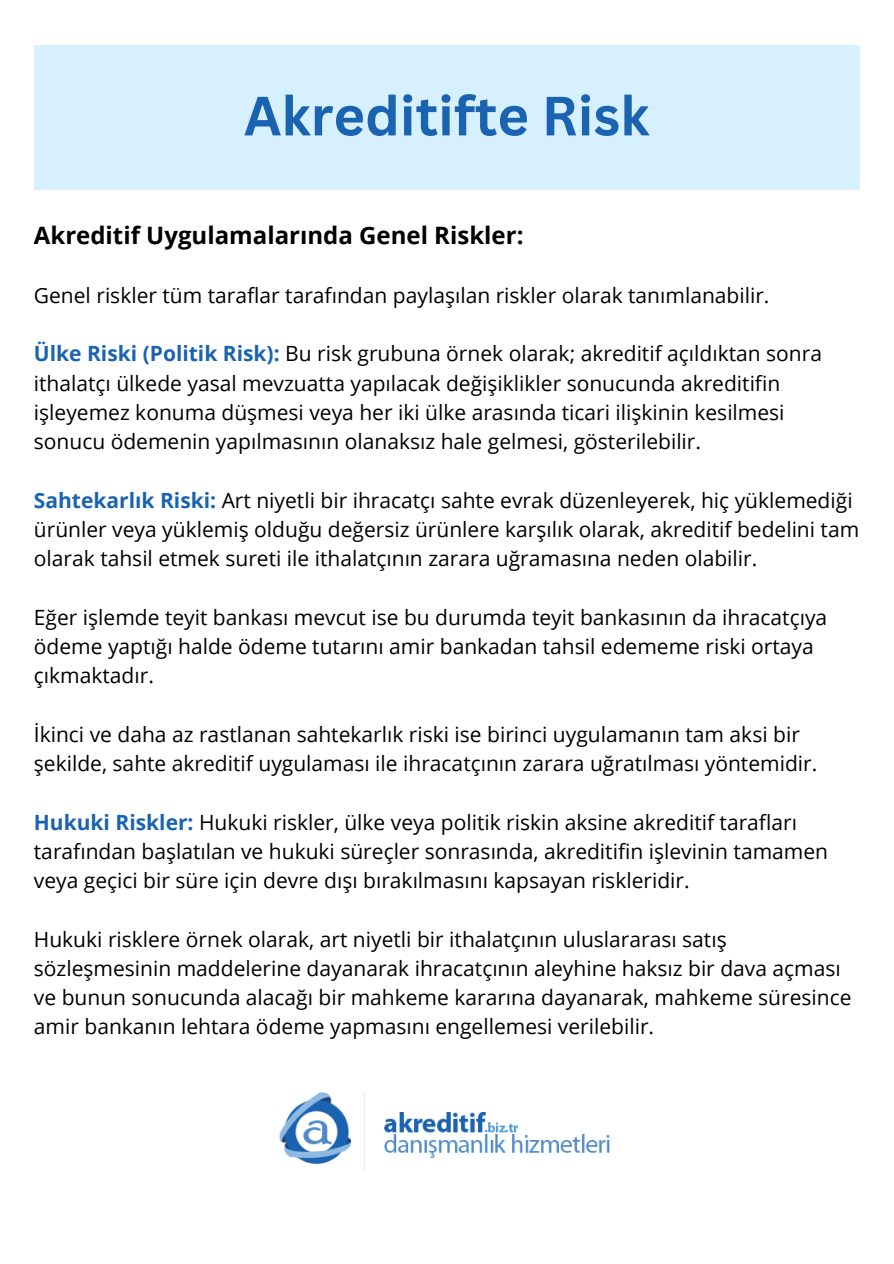
<style>
.page{position:relative;width:894px;height:1264px;background:#fff}
.page>*{position:absolute;margin:0;border:0;box-sizing:border-box;transform-origin:0 0}
.t1{font:700 54px "Canva Sans";color:#1a63b0}
.t2{font:700 24px "Open Sans";color:#000}
.t3{font:21px/29.2px "Open Sans";color:#000}
.s1{font-weight:700;color:#1a63b0}
</style>
<div class="page">
<div style="left:34px;top:45px;width:825px;height:144px;background:#d7f0ff"></div>
<img style="left:279px;top:1091px;width:331px;height:82px">
<p class="t1" style="left:244px;top:78px;width:407px">Akreditifte Risk</p>
<h1 class="t2" style="left:34px;top:219px;width:491px">Akreditif Uygulamalarında Genel Riskler:</h1>
<h2 class="t3" style="left:34px;top:280px;width:737px">Genel riskler tüm taraflar tarafından paylaşılan riskler olarak tanımlanabilir.</h2>
<p class="t3" style="left:34px;top:338px;width:789px"><span class="s1">Ülke Riski (Politik Risk):</span> Bu risk grubuna örnek olarak; akreditif açıldıktan sonra ithalatçı ülkede yasal mevzuatta yapılacak değişiklikler sonucunda akreditifin işleyemez konuma düşmesi veya her iki ülke arasında ticari ilişkinin kesilmesi sonucu ödemenin yapılmasının olanaksız hale gelmesi, gösterilebilir.</p>
<p class="t3" style="left:34px;top:485px;width:826px"><span class="s1">Sahtekarlık Riski:</span> Art niyetli bir ihracatçı sahte evrak düzenleyerek, hiç yüklemediği ürünler veya yüklemiş olduğu değersiz ürünlere karşılık olarak, akreditif bedelini tam olarak tahsil etmek sureti ile ithalatçının zarara uğramasına neden olabilir.</p>
<p class="t3" style="left:34px;top:602px;width:794px">Eğer işlemde teyit bankası mevcut ise bu durumda teyit bankasının da ihracatçıya ödeme yaptığı halde ödeme tutarını amir bankadan tahsil edememe riski ortaya çıkmaktadır.</p>
<p class="t3" style="left:34px;top:719px;width:784px">İkinci ve daha az rastlanan sahtekarlık riski ise birinci uygulamanın tam aksi bir şekilde, sahte akreditif uygulaması ile ihracatçının zarara uğratılması yöntemidir.</p>
<p class="t3" style="left:34px;top:806px;width:795px"><span class="s1">Hukuki Riskler:</span> Hukuki riskler, ülke veya politik riskin aksine akreditif tarafları tarafından başlatılan ve hukuki süreçler sonrasında, akreditifin işlevinin tamamen veya geçici bir süre için devre dışı bırakılmasını kapsayan riskleridir.</p>
<p class="t3" style="left:34px;top:923px;width:818px">Hukuki risklere örnek olarak, art niyetli bir ithalatçının uluslararası satış sözleşmesinin maddelerine dayanarak ihracatçının aleyhine haksız bir dava açması ve bunun sonucunda alacağı bir mahkeme kararına dayanarak, mahkeme süresince amir bankanın lehtara ödeme yapmasını engellemesi verilebilir.</p>
</div>
